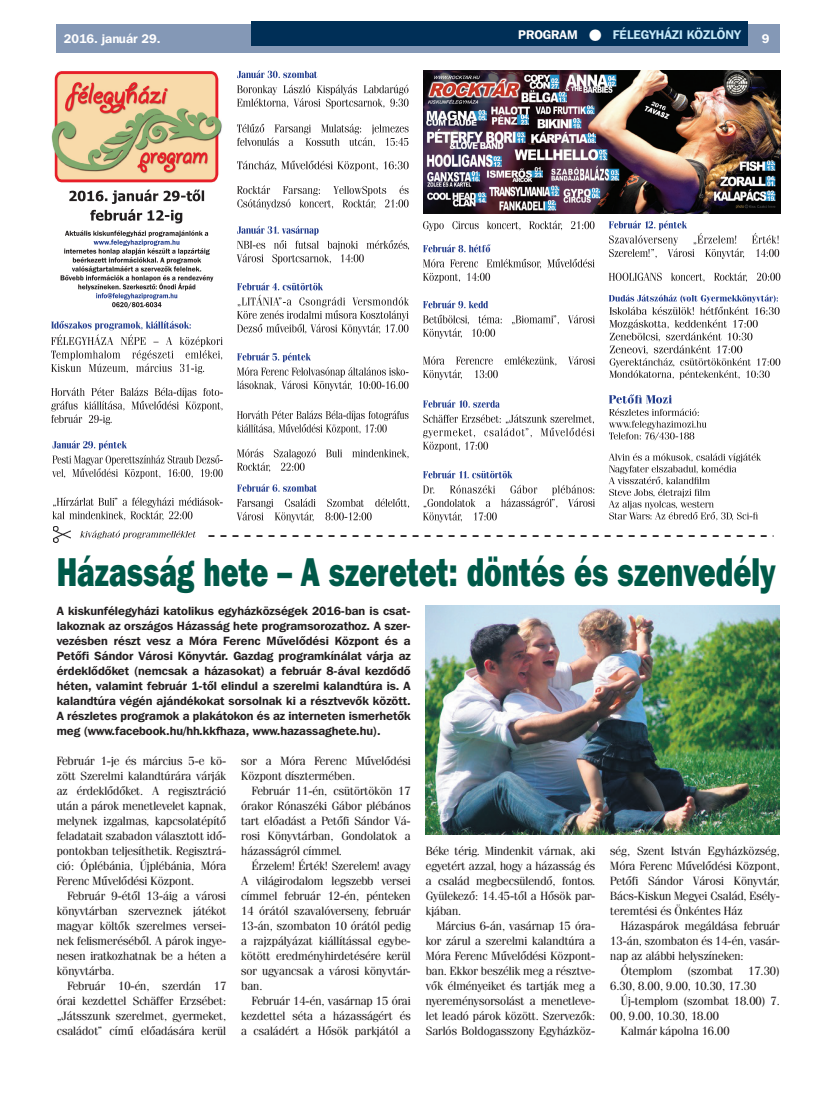
<style>
.page{position:relative;width:833px;height:1099px;background:#fff}
.page>*{position:absolute;margin:0;border:0;box-sizing:border-box;transform-origin:0 0}
.t1{font:40px "Franklin Gothic Hv PFL";color:#005949;scale:.73 1}
.t2{font:700 12.5px "Franklin Gothic PFL";color:#c6eafa}
.t3{font:700 12.5px "Franklin Gothic PFL";color:#fff}
.t4{font:11.88px/15px "Fenice PFL";color:#231f20;text-align:justify}
.t5{font:700 11.88px/15px "Franklin Gothic PFL";color:#231f20;text-align:justify}
.s1{color:#fff}
</style>
<div class="page">
<div style="left:57px;top:25px;width:723px;height:28px;background:#8498b6"></div>
<div style="left:252px;top:21px;width:496px;height:25px;background:#002f57"></div>
<svg style="left:51px;top:387px;width:172px;height:38px"></svg>
<svg style="left:237px;top:85px;width:171px;height:23px"></svg>
<svg style="left:423px;top:259px;width:171px;height:24px"></svg>
<svg style="left:423px;top:315px;width:172px;height:24px"></svg>
<svg style="left:609px;top:272px;width:171px;height:10px"></svg>
<svg style="left:423px;top:414px;width:171px;height:37px"></svg>
<svg style="left:423px;top:485px;width:172px;height:37px"></svg>
<svg style="left:423px;top:356px;width:172px;height:24px"></svg>
<svg style="left:237px;top:498px;width:172px;height:24px"></svg>
<svg style="left:423px;top:220px;width:171px;height:11px"></svg>
<svg style="left:237px;top:410px;width:171px;height:24px"></svg>
<svg style="left:237px;top:448px;width:171px;height:24px"></svg>
<svg style="left:237px;top:124px;width:171px;height:23px"></svg>
<svg style="left:237px;top:185px;width:171px;height:24px"></svg>
<svg style="left:52px;top:497px;width:171px;height:23px"></svg>
<img style="left:53px;top:526px;width:18px;height:16px">
<svg style="left:80px;top:530px;width:116px;height:9px"></svg>
<svg style="left:208px;top:535px;width:565px;height:2px"></svg>
<img style="left:51px;top:71px;width:171px;height:112px">
<svg style="left:69px;top:190px;width:135px;height:33px"></svg>
<svg style="left:51px;top:321px;width:172px;height:53px"></svg>
<svg style="left:609px;top:294px;width:171px;height:85px"></svg>
<svg style="left:52px;top:440px;width:171px;height:39px"></svg>
<svg style="left:237px;top:70px;width:80px;height:8px"></svg>
<svg style="left:237px;top:226px;width:172px;height:38px"></svg>
<svg style="left:237px;top:282px;width:172px;height:52px"></svg>
<svg style="left:237px;top:352px;width:171px;height:39px"></svg>
<svg style="left:423px;top:244px;width:67px;height:8px"></svg>
<svg style="left:423px;top:300px;width:65px;height:8px"></svg>
<svg style="left:423px;top:400px;width:76px;height:8px"></svg>
<svg style="left:423px;top:470px;width:89px;height:8px"></svg>
<svg style="left:609px;top:220px;width:170px;height:39px"></svg>
<svg style="left:237px;top:484px;width:80px;height:8px"></svg>
<svg style="left:61px;top:230px;width:152px;height:78px"></svg>
<svg style="left:608px;top:453px;width:153px;height:67px"></svg>
<img style="left:423px;top:70px;width:357px;height:143px">
<svg style="left:609px;top:394px;width:97px;height:46px"></svg>
<svg style="left:237px;top:161px;width:172px;height:10px"></svg>
<img style="left:425px;top:605px;width:355px;height:229px">
<p class="t2" style="left:518px;top:26px;width:224px"><span class="s1">PROGRAM</span> <span class="s1">●</span> FÉLEGYHÁZI KÖZLÖNY</p>
<p class="t3" style="left:64px;top:31px;width:98px">2016. január 29.</p>
<p class="t3" style="left:762px;top:31px;width:9px">9</p>
<h1 class="t1" style="left:57px;top:546px;width:986px">Házasság hete – A szeretet: döntés és szenvedély</h1>
<p class="t5" style="left:57px;top:603px;width:355px">A kiskunfélegyházi katolikus egyházközségek 2016-ban is csat&shy;lakoznak az országos Házasság hete programsorozathoz. A szer&shy;vezésben részt vesz a Móra Ferenc Művelődési Központ és a Petőfi Sándor Városi Könyvtár. Gazdag programkínálat várja az érdeklődőket (nemcsak a házasokat) a február 8-ával kezdődő héten, valamint február 1-től elindul a szerelmi kalandtúra is. A kalandtúra végén ajándékokat sorsolnak ki a résztvevők között.<br>A részletes programok a plakátokon és az interneten ismerhetők meg (www.facebook.hu/hh.kkfhaza, www.hazassaghete.hu).</p>
<p class="t4" style="left:57px;top:753px;width:171px">Február 1-je és március 5-e kö&shy;zött Szerelmi kalandtúrára várják az érdeklődőket. A regisztráció után a párok menetlevelet kapnak, melynek izgalmas, kapcsolatépítő feladatait szabadon választott idő&shy;pontokban teljesíthetik. Regisztrá&shy;ció: Óplébánia, Újplébánia, Móra Ferenc Művelődési Központ.</p>
<p class="t4" style="left:57px;top:888px;width:171px;text-indent:11px">Február 9-étől 13-áig a városi könyvtárban szerveznek játékot magyar költők szerelmes versei&shy;nek felismeréséből. A párok ingye&shy;nesen iratkozhatnak be a héten a könyvtárba.</p>
<p class="t4" style="left:57px;top:978px;width:171px;text-indent:11px">Február 10-én, szerdán 17 órai kezdettel Schäffer Erzsébet: „Játsszunk szerelmet, gyermeket, családot” című előadására kerül</p>
<p class="t4" style="left:241px;top:753px;width:171px">sor a Móra Ferenc Művelődési<br>Központ dísztermében.</p>
<p class="t4" style="left:241px;top:783px;width:171px;text-indent:11px">Február 11-én, csütörtökön 17 órakor Rónaszéki Gábor plébános tart előadást a Petőfi Sándor Vá&shy;rosi Könyvtárban, Gondolatok a házasságról címmel.</p>
<p class="t4" style="left:241px;top:858px;width:171px;text-indent:11px">Érzelem! Érték! Szerelem! avagy A világirodalom legszebb versei címmel február 12-én, pénteken 14 órától szavalóverseny, február 13-án, szombaton 10 órától pedig a rajzpályázat kiállítással egybe&shy;kötött eredményhirdetésére kerül sor ugyancsak a városi könyvtár&shy;ban.</p>
<p class="t4" style="left:241px;top:993px;width:171px;text-indent:11px">Február 14-én, vasárnap 15 órai kezdettel séta a házasságért és a családért a Hősök parkjától a</p>
<p class="t4" style="left:610px;top:843px;width:171px">ség, Szent István Egyházközség, Móra Ferenc Művelődési Központ, Petőfi Sándor Városi Könyvtár, Bács-Kiskun Megyei Család, Esély&shy;teremtési és Önkéntes Ház</p>
<p class="t4" style="left:621px;top:918px;width:160px">Házaspárok megáldása február</p>
<p class="t4" style="left:610px;top:933px;width:171px">13-án, szombaton és 14-én, vasár-</p>
<p class="t4" style="left:610px;top:948px;width:135px">nap az alábbi helyszíneken:</p>
<p class="t4" style="left:621px;top:963px;width:53px">Ótemplom</p>
<p class="t4" style="left:687px;top:963px;width:47px">(szombat</p>
<p class="t4" style="left:426px;top:843px;width:171px">Béke térig. Mindenkit várnak, aki egyetért azzal, hogy a házasság és a család megbecsülendő, fontos.<br>Gyülekező: 14.45-től a Hősök par&shy;kjában.</p>
<p class="t4" style="left:426px;top:918px;width:171px;text-indent:11px">Március 6-án, vasárnap 15 óra&shy;kor zárul a szerelmi kalandtúra a Móra Ferenc Művelődési Központ&shy;ban. Ekkor beszélik meg a résztve&shy;vők élményeiket és tartják meg a nyereménysorsolást a menetleve&shy;let leadó párok között. Szervezők:<br>Sarlós Boldogasszony Egyházköz-</p>
<p class="t4" style="left:610px;top:963px;width:171px;text-indent:138px">17.30)<br>6.30, 8.00, 9.00, 10.30, 17.30</p>
<p class="t4" style="left:621px;top:993px;width:160px">Új-templom (szombat 18.00) 7.</p>
<p class="t4" style="left:610px;top:1008px;width:110px">00, 9.00, 10.30, 18.00</p>
<p class="t4" style="left:621px;top:1023px;width:110px">Kalmár kápolna 16.00</p>
</div>
